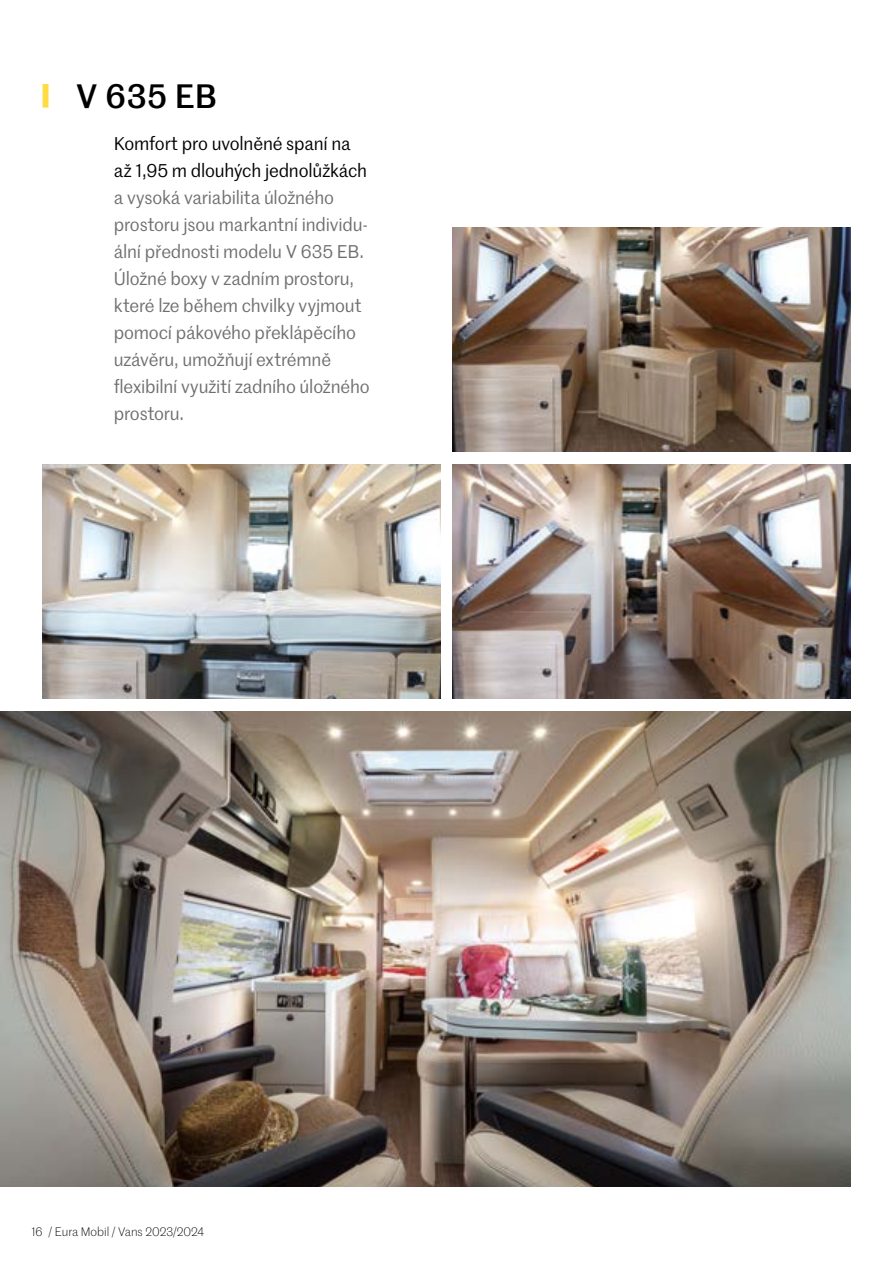
<style>
.page{position:relative;width:893px;height:1263px;background:#fff}
.page>*{position:absolute;margin:0;border:0;box-sizing:border-box;transform-origin:0 0}
.t1{font:500 33px "Marr Sans";color:#000}
.t2{font:18px/27px "Marr Sans";letter-spacing:-.01em;color:#706f6f}
.t3{font:18px/27px "Marr Sans";letter-spacing:-.01em;color:#000}
.t4{font:300 12px "Marr Sans";color:#000}
</style>
<div class="page">
<img style="left:0;top:711px;width:850px;height:476px">
<img style="left:452px;top:227px;width:398px;height:225px">
<img style="left:452px;top:464px;width:398px;height:234px">
<img style="left:43px;top:464px;width:398px;height:234px">
<div style="left:43px;top:84px;width:6px;height:24px;background:#ffdc44"></div>
<h1 class="t1" style="left:76px;top:72px;width:142px">V 635 EB</h1>
<p class="t3" style="left:114px;top:129px;width:255px">Komfort pro uvolněné spaní na až 1,95 m dlouhých jednolůžkách</p>
<p class="t2" style="left:114px;top:183px;width:258px">a vysoká variabilita úložného prostoru jsou markantní individu&shy;ální přednosti modelu V 635 EB.<br>Úložné boxy v zadním prostoru, které lze během chvilky vyjmout pomocí pákového překlápěcího uzávěru, umožňují extrémně flexibilní využití zadního úložného prostoru.</p>
<p class="t4" style="left:31px;top:1223px;width:174px">16 / Eura Mobil / Vans 2023/2024</p>
</div>
